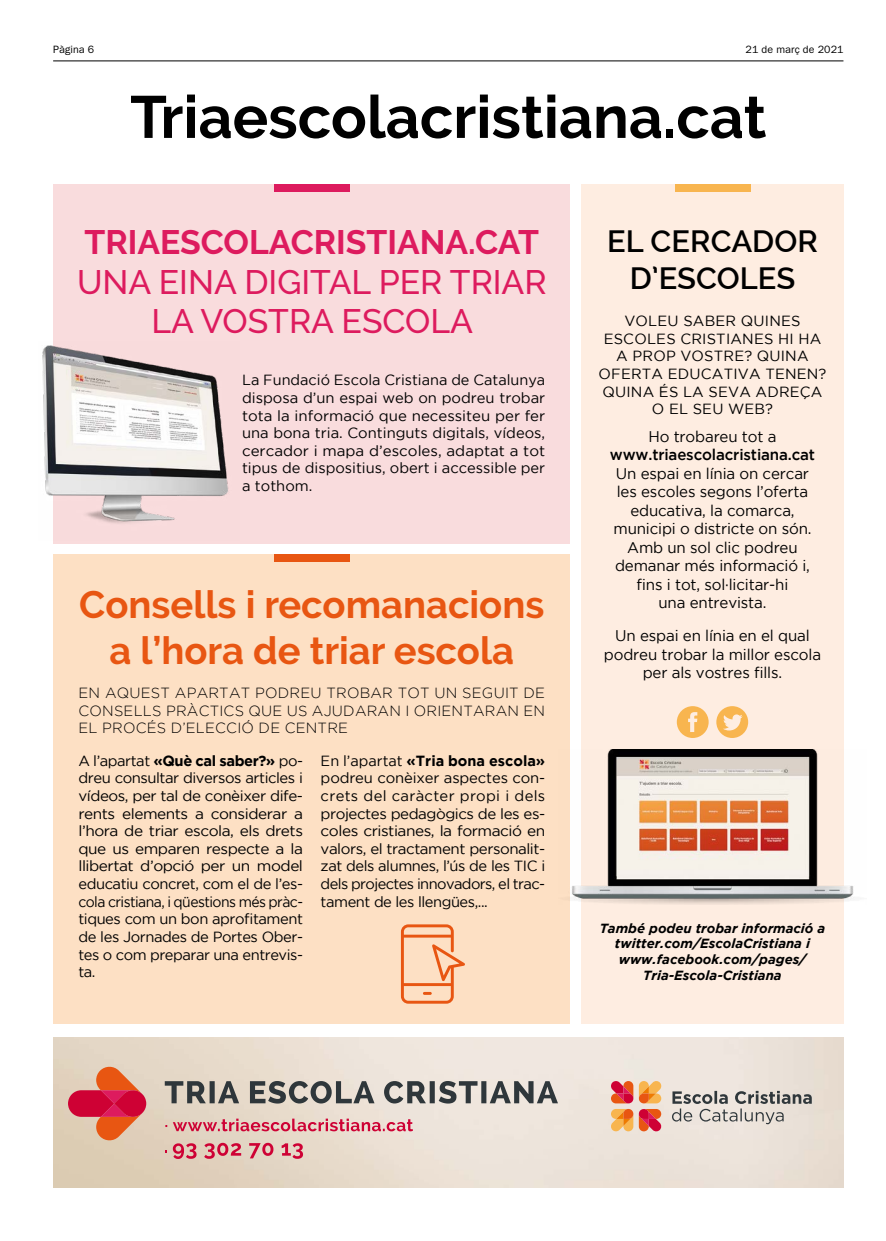
<style>
.page{position:relative;width:886px;height:1241px;background:#fff}
.page>*{position:absolute;margin:0;border:0;box-sizing:border-box;transform-origin:0 0}
.t1{font:700 59.38px "Raleway";color:#000}
.t2{font:700 38.12px/45.8px "Raleway";color:#e85612;text-align:center}
.t3{font:500 33.75px/39.6px "Raleway";color:#dd1b5e;text-align:center}
.t4{font:700 33.75px "Raleway";color:#dd1b5e}
.t5{font:600 30.88px/37px "Raleway";color:#000;text-align:center}
.t6{font:15.38px/18.5px "Gotham";letter-spacing:-.01em;color:#000;text-align:center}
.t7{font:500 15.38px "Gotham";letter-spacing:-.01em;color:#000}
.t8{font:14.62px/17.6px "Gotham";letter-spacing:-.03em;color:#000;text-align:justify}
.t9{font:300 14.62px/17.6px "Gotham";letter-spacing:.015em;color:#000;text-align:justify}
.t10{font:14.62px/17.6px "Gotham";letter-spacing:.015em;color:#000;text-align:center}
.t11{font:italic 700 13.25px/15.9px "Gotham";color:#000;text-align:center}
.t12{font:10.62px "Franklin Gothic";letter-spacing:.01em;color:#000}
.s1{font-weight:700}
</style>
<div class="page">
<img style="left:53px;top:1037px;width:791px;height:150px">
<svg style="left:610px;top:1080px;width:52px;height:51px;background:#e9906e"></svg>
<svg style="left:672px;top:1090px;width:140px;height:33px;background:#bfbab5"></svg>
<svg style="left:68px;top:1065px;width:78px;height:76px;background:#dc746d"></svg>
<svg style="left:165px;top:1080px;width:393px;height:23px;background:#9a9792"></svg>
<svg style="left:173px;top:1142px;width:130px;height:16px;background:#db8c91"></svg>
<svg style="left:165px;top:1118px;width:248px;height:13px;background:#de9399"></svg>
<div style="left:53px;top:184px;width:517px;height:360px;background:#f9dcdd"></div>
<div style="left:53px;top:554px;width:517px;height:469px;background:#fde0c4"></div>
<div style="left:581px;top:184px;width:263px;height:839px;background:#feede1"></div>
<img style="left:572px;top:749px;width:282px;height:155px">
<div style="left:675px;top:184px;width:75px;height:7px;background:#f8b54f"></div>
<div style="left:274px;top:184px;width:75px;height:7px;background:#dd1b5e"></div>
<div style="left:274px;top:554px;width:75px;height:8px;background:#e85612"></div>
<svg style="left:677px;top:706px;width:32px;height:31px"></svg>
<svg style="left:716px;top:706px;width:32px;height:31px"></svg>
<img style="left:42px;top:345px;width:187px;height:179px">
<svg style="left:401px;top:924px;width:64px;height:79px"></svg>
<hr style="left:53px;top:61px;width:790px;height:1px;background:#000">
<p class="t12" style="left:53px;top:44px;width:43px">Pàgina 6</p>
<p class="t12" style="left:746px;top:44px;width:99px">21 de març de 2021</p>
<h1 class="t1" style="left:130px;top:83px;width:638px">Triaescolacristiana.cat</h1>
<h3 class="t4" style="left:85px;top:223px;width:456px">TRIAESCOLACRISTIANA.CAT</h3>
<h3 class="t3" style="left:77px;top:262px;width:471px">UNA EINA DIGITAL PER TRIAR<br>LA VOSTRA ESCOLA</h3>
<p class="t8" style="left:242px;top:371px;width:305px">La Fundació Escola Cristiana de Catalunya disposa d’un espai web on podreu trobar tota la informació que necessiteu per fer una bona tria. Continguts digitals, vídeos, cercador i mapa d’escoles, adaptat a tot tipus de dispositius, obert i accessible per a tothom.</p>
<h2 class="t2" style="left:79px;top:582px;width:467px">Consells i recomanacions a l’hora de triar escola</h2>
<p class="t9" style="left:79px;top:683px;width:468px">EN AQUEST APARTAT PODREU TROBAR TOT UN SEGUIT DE CONSELLS PRÀCTICS QUE US AJUDARAN I ORIENTARAN EN EL PROCÉS D’ELECCIÓ DE CENTRE</p>
<p class="t8" style="left:78px;top:751px;width:226px">A l’apartat <span class="s1">«Què cal saber?»</span> po&shy;dreu consultar diversos articles i vídeos, per tal de conèixer dife&shy;rents elements a considerar a l’hora de triar escola, els drets que us emparen respecte a la llibertat d’opció per un model educatiu concret, com el de l’es&shy;cola cristiana, i qüestions més pràc&shy;tiques com un bon aprofitament de les Jornades de Portes Ober&shy;tes o com preparar una entrevis&shy;ta.</p>
<p class="t8" style="left:321px;top:751px;width:226px;text-align:left">En l’apartat <span class="s1">«Tria bona escola» </span>podreu conèixer aspectes con&shy;crets del caràcter propi i dels projectes pedagògics de les es&shy;coles cristianes, la formació en valors, el tractament personalit&shy;zat dels alumnes, l’ús de les TIC i dels projectes innovadors, el trac&shy;tament de les llengües,...</p>
<h3 class="t5" style="left:607px;top:223px;width:212px">EL CERCADOR<br>D’ESCOLES</h3>
<p class="t10" style="left:598px;top:312px;width:229px">VOLEU SABER QUINES<br>ESCOLES CRISTIANES HI HA<br>A PROP VOSTRE? QUINA<br>OFERTA EDUCATIVA TENEN?<br>QUINA ÉS LA SEVA ADREÇA<br>O EL SEU WEB?</p>
<p class="t6" style="left:648px;top:426px;width:130px">Ho trobareu tot a</p>
<p class="t7" style="left:610px;top:446px;width:207px">www.triaescolacristiana.cat</p>
<p class="t6" style="left:613px;top:463px;width:200px">Un espai en línia on cercar les escoles segons l’oferta educativa, la comarca, municipi o districte on són.<br>Amb un sol clic podreu demanar més informació i, fins i tot, sol·licitar-hi<br>una entrevista.</p>
<p class="t6" style="left:604px;top:626px;width:219px">Un espai en línia en el qual podreu trobar la millor escola per als vostres fills.</p>
<p class="t11" style="left:600px;top:919px;width:227px">També podeu trobar informació a twitter.com/EscolaCristiana i www.facebook.com/pages/<br>Tria-Escola-Cristiana</p>
</div>
